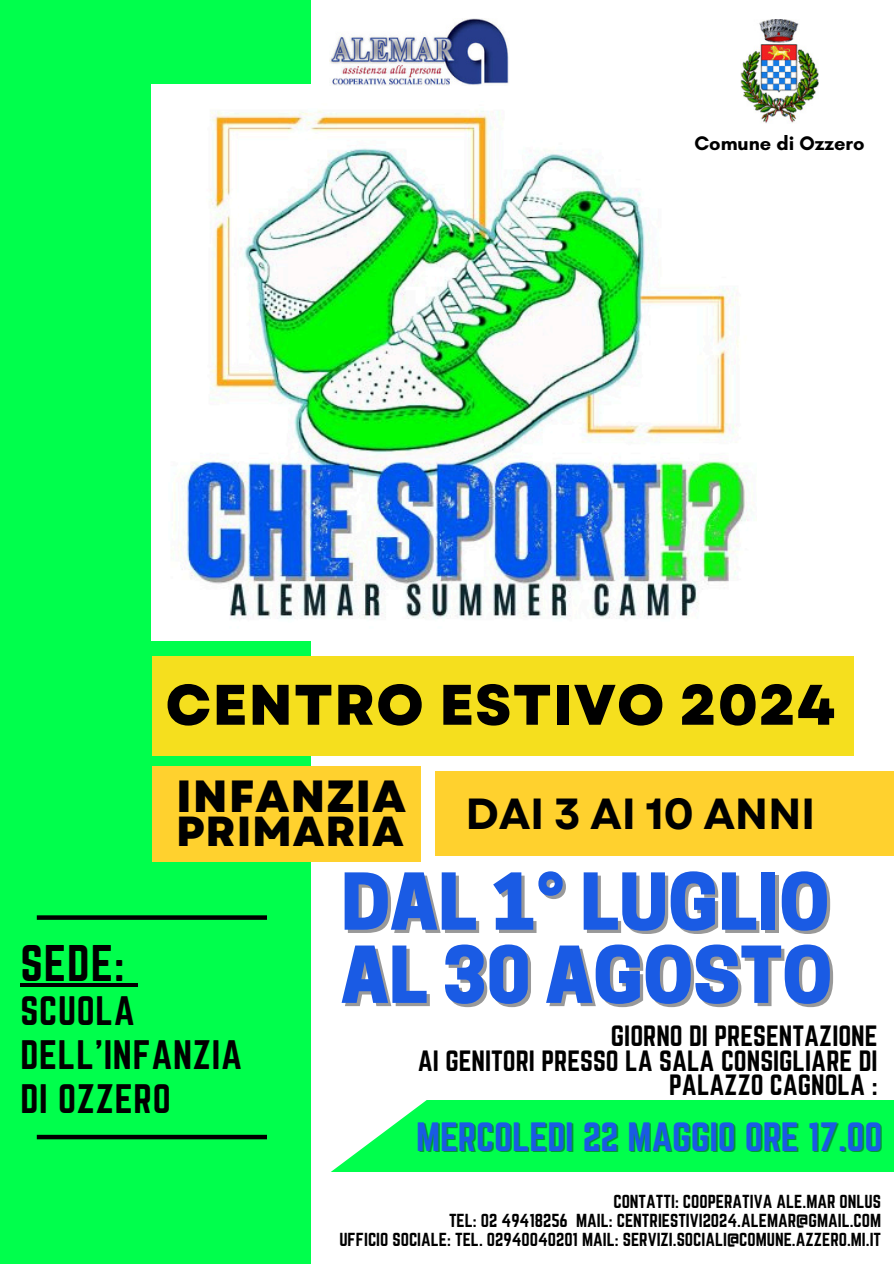
<style>
.page{position:relative;width:894px;height:1264px;background:#fff}
.page>*{position:absolute;margin:0;border:0;box-sizing:border-box;transform-origin:0 0}
.t1{font:800 73.5px "Cooper Hewitt";color:#1a5be4}
.t2{font:800 57px "Garet";letter-spacing:.02em;color:#000}
.t3{font:800 45px "Garet";letter-spacing:.02em;color:#000}
.t4{font:45px "Norwester";color:#000}
.t5{font:700 43.5px "Garet";letter-spacing:-.01em;color:#000}
.t6{font:800 42px "Garet";letter-spacing:.02em;color:#000}
.t7{font:36px/43.8px "Norwester";letter-spacing:.02em;color:#000}
.t8{font:35.7px "Norwester";color:#1a5be4}
.t9{font:25.65px/24.8px "Norwester";color:#000;text-align:right}
.t10{font:700 19.95px "Glacial Indifference";color:#000}
.t11{font:16.5px/19.2px "Norwester";color:#000;text-align:right}
</style>
<div class="page">
<div style="left:0;top:0;width:310px;height:1263px;background:#00ff4c"></div>
<div style="left:37px;top:1134px;width:230px;height:5px;background:#000"></div>
<img style="left:152px;top:85px;width:597px;height:556px">
<div style="left:152px;top:656px;width:701px;height:99px;background:#f5df1e"></div>
<div style="left:152px;top:766px;width:268px;height:95px;background:#ffd12e"></div>
<div style="left:435px;top:771px;width:458px;height:85px;background:#ffd12e"></div>
<img style="left:329px;top:19px;width:180px;height:66px">
<svg style="left:37px;top:915px;width:230px;height:4px"></svg>
<svg style="left:332px;top:1100px;width:561px;height:71px;background:#16ff5b"></svg>
<hr style="left:21px;top:983px;width:104px;height:3px;background:#000">
<svg style="left:125px;top:983px;width:12px;height:3px"></svg>
<img style="left:740px;top:19px;width:78px;height:104px">
<h6 class="t10" style="left:694px;top:131px;width:172px">Comune di Ozzero</h6>
<p class="t2" style="left:165px;top:663px;width:670px">CENTRO ESTIVO 2024</p>
<p class="t3" style="left:176px;top:763px;width:231px">INFANZIA</p>
<p class="t6" style="left:176px;top:801px;width:229px">PRIMARIA</p>
<h2 class="t5" style="left:465px;top:782px;width:351px">DAI 3 AI 10 ANNI</h2>
<h3 class="t4" style="left:21px;top:936px;width:105px">SEDE:</h3>
<h3 class="t7" style="left:21px;top:988px;width:223px">SCUOLA<br>DELL’INFANZIA<br>DI OZZERO</h3>
<h1 class="t1" style="left:341px;top:874px;width:490px">DAL 1° LUGLIO</h1>
<h5 class="t1" style="left:341px;top:947px;width:492px">AL 30 AGOSTO</h5>
<p class="t9" style="left:417px;top:1023px;width:461px">GIORNO DI PRESENTAZIONE<br>AI GENITORI PRESSO LA SALA CONSIGLIARE DI<br>PALAZZO CAGNOLA :</p>
<p class="t8" style="left:416px;top:1114px;width:467px">MERCOLEDI 22 MAGGIO ORE 17.00</p>
<h3 class="t11" style="left:339px;top:1191px;width:543px">CONTATTI: COOPERATIVA ALE.MAR ONLUS<br>TEL: 02 49418256 MAIL: CENTRIESTIVI2024.ALEMAR@GMAIL.COM<br>UFFICIO SOCIALE: TEL. 02940040201 MAIL: SERVIZI.SOCIALI@COMUNE.AZZERO.MI.IT</h3>
</div>
